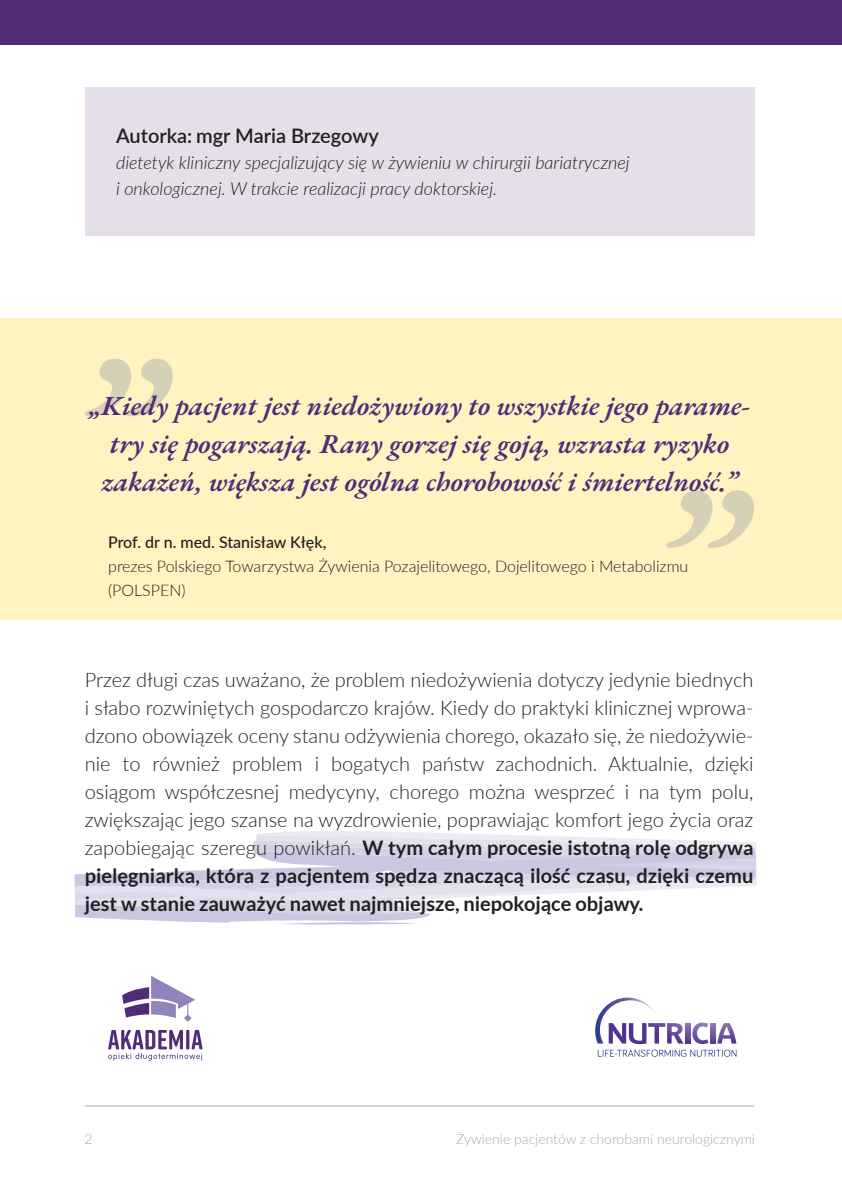
<style>
.page{position:relative;width:842px;height:1191px;background:#fff}
.page>*{position:absolute;margin:0;border:0;box-sizing:border-box;transform-origin:0 0}
.t1{font:italic 600 28px/38px "EB Garamond";color:#512c77;text-align:center}
.t2{font:300 20px/28px "Lato";color:#231f20;text-align:justify}
.t3{font:600 20px "Lato";color:#231f20}
.t4{font:italic 300 18px/26px "Lato";color:#231f20}
.t5{font:300 16px/24px "Lato";color:#231f20}
.t6{font:500 16px "Lato";color:#231f20}
.t7{font:300 14px "Lato";color:#a7a9ac}
.s1{font-weight:700}
</style>
<div class="page">
<svg style="left:257px;top:831px;width:500px;height:55px"></svg>
<svg style="left:252px;top:835px;width:504px;height:51px;background:#e7e7f1"></svg>
<svg style="left:206px;top:922px;width:210px;height:2px"></svg>
<svg style="left:75px;top:848px;width:680px;height:74px"></svg>
<div style="left:0;top:318px;width:842px;height:302px;background:#fff3c1"></div>
<div style="left:85px;top:87px;width:669px;height:149px;background:#e5dfea"></div>
<svg style="left:85px;top:358px;width:88px;height:58px"></svg>
<svg style="left:666px;top:490px;width:88px;height:58px"></svg>
<svg style="left:658px;top:1023px;width:7px;height:20px"></svg>
<svg style="left:710px;top:1023px;width:5px;height:20px"></svg>
<svg style="left:717px;top:1023px;width:19px;height:20px"></svg>
<svg style="left:692px;top:1022px;width:16px;height:22px"></svg>
<svg style="left:633px;top:1043px;width:13px;height:1px"></svg>
<svg style="left:685px;top:1023px;width:5px;height:20px"></svg>
<svg style="left:667px;top:1023px;width:16px;height:20px"></svg>
<svg style="left:598px;top:1049px;width:138px;height:7px"></svg>
<svg style="left:595px;top:997px;width:63px;height:46px"></svg>
<svg style="left:122px;top:976px;width:73px;height:46px"></svg>
<svg style="left:108px;top:1030px;width:95px;height:30px"></svg>
<hr style="left:85px;top:1105px;width:669px;height:1px;background:#a7a9ac">
<div style="left:0;top:0;width:842px;height:45px;background:#512c77"></div>
<p class="t3" style="left:116px;top:121px;width:264px">Autorka: mgr Maria Brzegowy</p>
<p class="t4" style="left:116px;top:149px;width:515px">dietetyk kliniczny specjalizujący się w żywieniu w chirurgii bariatrycznej i onkologicznej. W trakcie realizacji pracy doktorskiej.</p>
<h1 class="t1" style="left:89px;top:387px;width:662px">„Kiedy pacjent jest niedożywiony to wszystkie jego parame&shy;try się pogarszają. Rany gorzej się goją, wzrasta ryzyko zakażeń, większa jest ogólna chorobowość i śmiertelność.”</h1>
<p class="t6" style="left:108px;top:531px;width:220px">Prof. dr n. med. Stanisław Kłęk,</p>
<p class="t5" style="left:108px;top:554px;width:582px">prezes Polskiego Towarzystwa Żywienia Pozajelitowego, Dojelitowego i Metabolizmu (POLSPEN)</p>
<p class="t2" style="left:85px;top:665px;width:670px">Przez długi czas uważano, że problem niedożywienia dotyczy jedynie biednych i słabo rozwiniętych gospodarczo krajów. Kiedy do praktyki klinicznej wprowa&shy;dzono obowiązek oceny stanu odżywienia chorego, okazało się, że niedożywie&shy;nie to również problem i bogatych państw zachodnich. Aktualnie, dzięki osiągom współczesnej medycyny, chorego można wesprzeć i na tym polu, zwiększając jego szanse na wyzdrowienie, poprawiając komfort jego życia oraz zapobiegając szeregu powikłań. <span class="s1">W tym całym procesie istotną rolę odgrywa pielęgniarka, która z pacjentem spędza znaczącą ilość czasu, dzięki czemu jest w stanie zauważyć nawet najmniejsze, niepokojące objawy.</span></p>
<p class="t7" style="left:84px;top:1129px;width:10px">2</p>
<p class="t7" style="left:456px;top:1129px;width:300px">Żywienie pacjentów z chorobami neurologicznymi</p>
</div>
